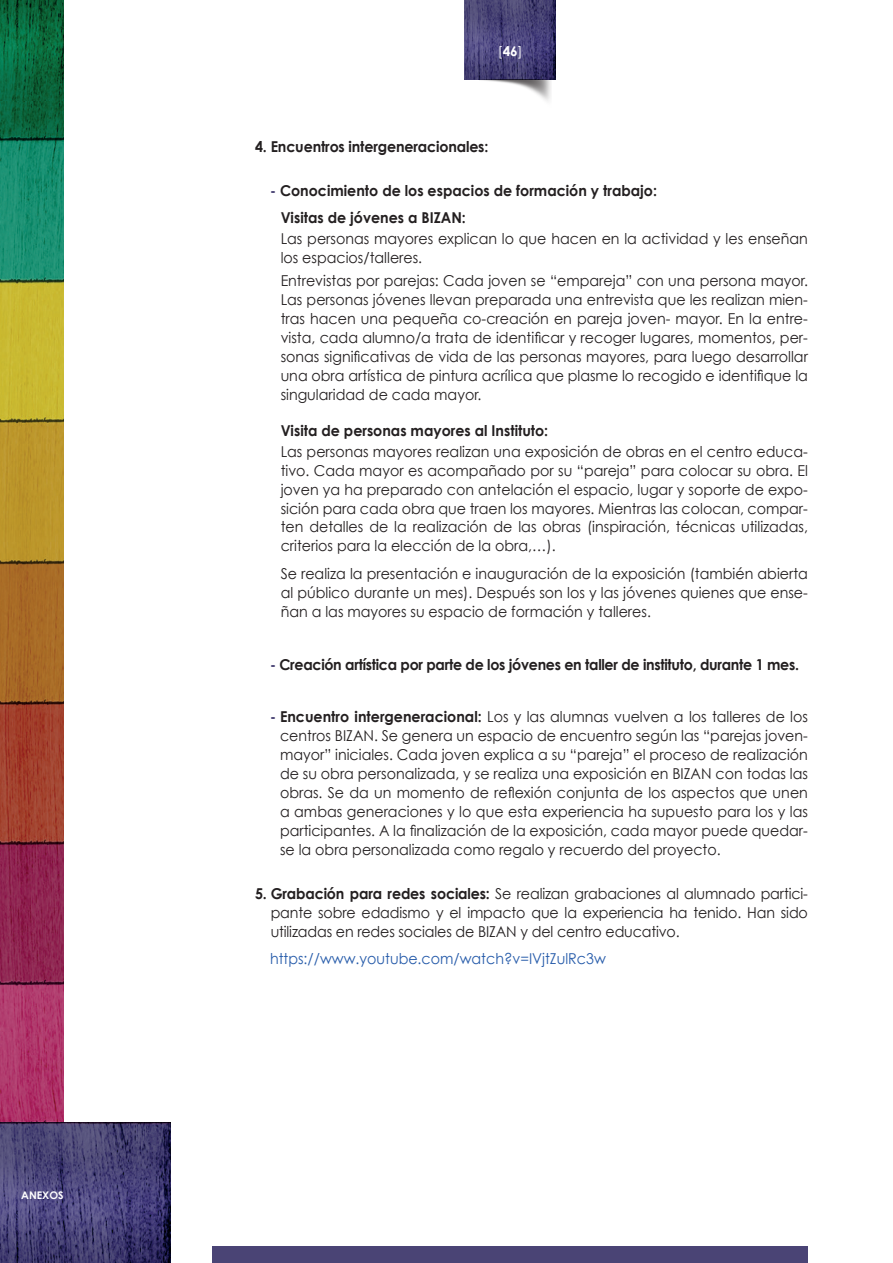
<style>
.page{position:relative;width:893px;height:1263px;background:#fff}
.page>*{position:absolute;margin:0;border:0;box-sizing:border-box;transform-origin:0 0}
.t1{font:15px/18.9px "Century Gothic";color:#231f20;text-align:justify;scale:.95 1}
.t2{font:700 15px/27.5px "Century Gothic";color:#231f20;scale:.95 1}
.t3{font:700 15px "Century Gothic";letter-spacing:-.02em;color:#231f20;scale:.95 1}
.t4{font:15px "Century Gothic";color:#275caa;scale:.95 1}
.t5{font:13.5px "Century Gothic";color:#fff}
.t6{font:700 10.5px "Century Gothic";color:#fff}
.s1{font-weight:700}
.s2{color:#4a4475}
.s3{font-weight:700;color:#4a4475}
</style>
<div class="page">
<img style="left:0;top:101px;width:64px;height:1022px">
<img style="left:0;top:1123px;width:170px;height:140px">
<img style="left:0;top:0;width:64px;height:101px">
<img style="left:465px;top:0;width:91px;height:80px">
<img style="left:481px;top:80px;width:70px;height:21px">
<div style="left:213px;top:1246px;width:595px;height:17px;background:#4a4475"></div>
<p class="t6" style="left:21px;top:1188px;width:44px">ANEXOS</p>
<p class="t5" style="left:498px;top:43px;width:26px">[<span class="s1">46</span>]</p>
<p class="t2" style="left:255px;top:132px;width:247px">4. Encuentros intergeneracionales:</p>
<p class="t2" style="left:281px;top:176px;width:398px;text-indent:-11px"><span class="s2">-</span> Conocimiento de los espacios de formación y trabajo:<br>Visitas de jóvenes a BIZAN:</p>
<p class="t1" style="left:281px;top:229px;width:556px">Las personas mayores explican lo que hacen en la actividad y les enseñan los espacios/talleres.</p>
<p class="t1" style="left:281px;top:271px;width:557px">Entrevistas por parejas: Cada joven se “empareja” con una persona mayor.<br>Las personas jóvenes llevan preparada una entrevista que les realizan mien&shy;tras hacen una pequeña co-creación en pareja joven- mayor. En la entre&shy;vista, cada alumno/a trata de identificar y recoger lugares, momentos, per&shy;sonas significativas de vida de las personas mayores, para luego desarrollar una obra artística de pintura acrílica que plasme lo recogido e identifique la singularidad de cada mayor.</p>
<p class="t2" style="left:281px;top:416px;width:283px">Visita de personas mayores al Instituto:</p>
<p class="t1" style="left:281px;top:442px;width:557px">Las personas mayores realizan una exposición de obras en el centro educa&shy;tivo. Cada mayor es acompañado por su “pareja” para colocar su obra. El joven ya ha preparado con antelación el espacio, lugar y soporte de expo&shy;sición para cada obra que traen los mayores. Mientras las colocan, compar&shy;ten detalles de la realización de las obras (inspiración, técnicas utilizadas, criterios para la elección de la obra,…).</p>
<p class="t1" style="left:281px;top:564px;width:557px">Se realiza la presentación e inauguración de la exposición (también abierta al público durante un mes). Después son los y las jóvenes quienes que ense&shy;ñan a las mayores su espacio de formación y talleres.</p>
<p class="t3" style="left:270px;top:655px;width:558px"><span class="s2">-</span> Creación artística por parte de los jóvenes en taller de instituto, durante 1 mes.</p>
<p class="t1" style="left:280px;top:707px;width:557px;text-indent:-10px"><span class="s3">-</span> <span class="s1">Encuentro intergeneracional:</span> Los y las alumnas vuelven a los talleres de los centros BIZAN. Se genera un espacio de encuentro según las “parejas joven&shy;mayor” iniciales. Cada joven explica a su “pareja” el proceso de realización de su obra personalizada, y se realiza una exposición en BIZAN con todas las obras. Se da un momento de reflexión conjunta de los aspectos que unen a ambas generaciones y lo que esta experiencia ha supuesto para los y las participantes. A la finalización de la exposición, cada mayor puede quedar&shy;se la obra personalizada como regalo y recuerdo del proyecto.</p>
<p class="t1" style="left:271px;top:884px;width:567px;text-indent:-16px"><span class="s1">5. Grabación para redes sociales:</span> Se realizan grabaciones al alumnado partici&shy;pante sobre edadismo y el impacto que la experiencia ha tenido. Han sido utilizadas en redes sociales de BIZAN y del centro educativo.</p>
<p class="t4" style="left:270px;top:950px;width:355px">https://www.youtube.com/watch?v=IVjtZulRc3w</p>
</div>
